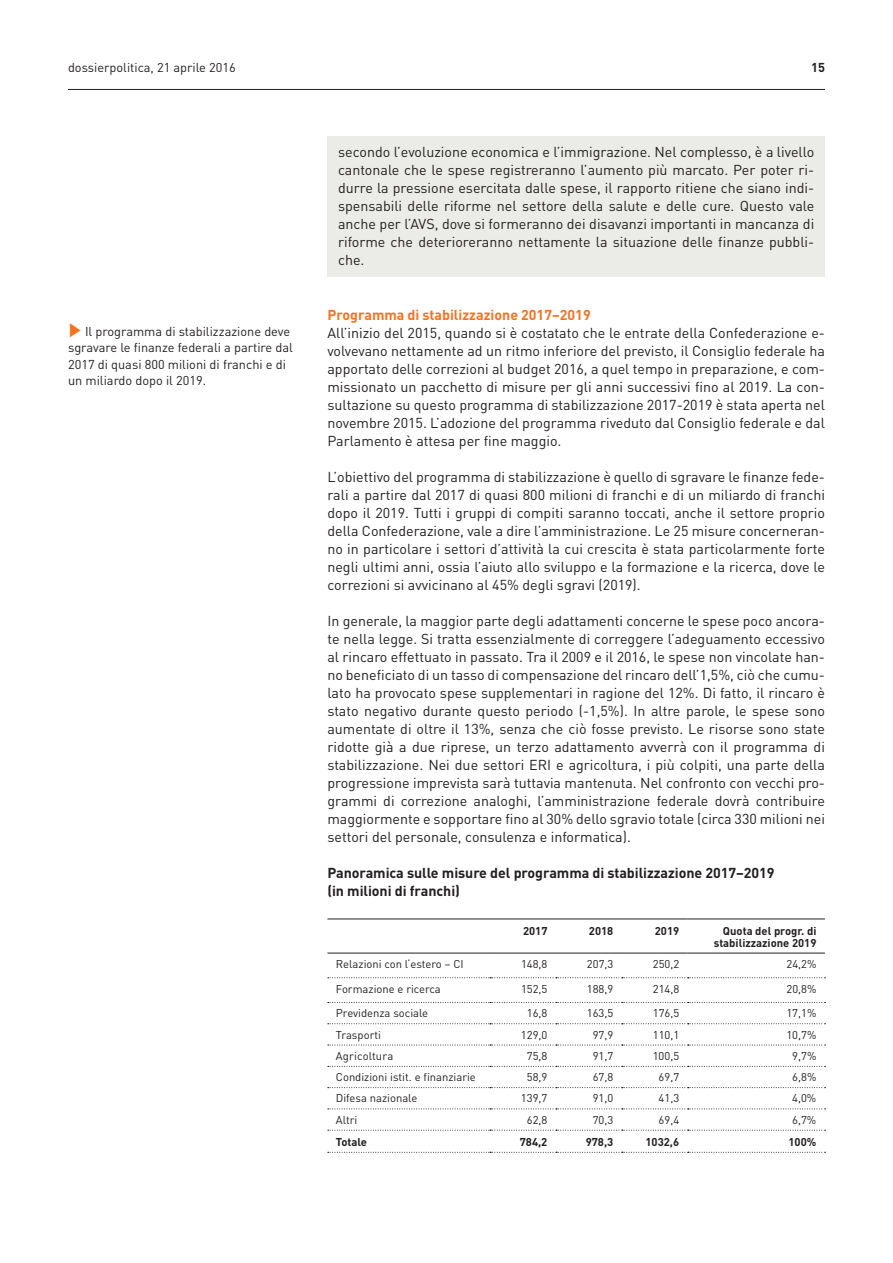
<style>
.page{position:relative;width:893px;height:1263px;background:#fff}
.page>*{position:absolute;margin:0;border:0;box-sizing:border-box;transform-origin:0 0}
.t1{font:14.25px/18px "DIN";color:#231f20;text-align:justify}
.t2{font:700 14.25px/18px "DIN";letter-spacing:-.005em;color:#231f20}
.t3{font:700 14.25px "DIN";color:#f47321}
.t4{font:12.75px/16.5px "DIN";color:#231f20}
.t5{font:700 12.75px "DIN";color:#231f20}
.t6{font:11.25px "DIN";color:#231f20}
.t7{font:700 11.25px/12px "DIN";color:#231f20;text-align:right}
.s1{color:#f47321}
</style>
<div class="page">
<hr style="left:68px;top:89px;width:757px;height:1px;background:#231f20">
<svg style="left:328px;top:1023px;width:498px;height:1px"></svg>
<svg style="left:328px;top:1045px;width:498px;height:1px"></svg>
<svg style="left:328px;top:1066px;width:498px;height:1px"></svg>
<svg style="left:328px;top:1087px;width:498px;height:1px"></svg>
<svg style="left:328px;top:1108px;width:498px;height:1px"></svg>
<svg style="left:328px;top:1130px;width:498px;height:1px"></svg>
<svg style="left:328px;top:1152px;width:498px;height:1px"></svg>
<svg style="left:328px;top:977px;width:498px;height:1px"></svg>
<hr style="left:327px;top:918px;width:163px;height:1px;background:#231f20">
<hr style="left:490px;top:918px;width:66px;height:1px;background:#231f20">
<hr style="left:556px;top:918px;width:66px;height:1px;background:#231f20">
<hr style="left:622px;top:918px;width:66px;height:1px;background:#231f20">
<hr style="left:688px;top:918px;width:137px;height:1px;background:#231f20">
<hr style="left:327px;top:953px;width:163px;height:1px;background:#231f20">
<hr style="left:490px;top:953px;width:66px;height:1px;background:#231f20">
<hr style="left:556px;top:953px;width:66px;height:1px;background:#231f20">
<hr style="left:622px;top:953px;width:66px;height:1px;background:#231f20">
<hr style="left:688px;top:953px;width:137px;height:1px;background:#231f20">
<svg style="left:328px;top:1002px;width:498px;height:1px"></svg>
<div style="left:327px;top:136px;width:498px;height:140px;background:#ebebe8"></div>
<p class="t4" style="left:68px;top:58px;width:169px">dossierpolitica, 21 aprile 2016</p>
<p class="t5" style="left:811px;top:59px;width:15px">15</p>
<p class="t4" style="left:68px;top:323px;width:226px"><span class="s1">✓</span> Il programma di stabilizzazione deve sgravare le finanze federali a partire dal 2017 di quasi 800 milioni di franchi e di un miliardo dopo il 2019.</p>
<p class="t1" style="left:338px;top:143px;width:478px">secondo l’evoluzione economica e l’immigrazione. Nel complesso, è a livello cantonale che le spese registreranno l’aumento più marcato. Per poter ri&shy;durre la pressione esercitata dalle spese, il rapporto ritiene che siano indi&shy;spensabili delle riforme nel settore della salute e delle cure. Questo vale anche per l’AVS, dove si formeranno dei disavanzi importanti in mancanza di riforme che deterioreranno nettamente la situazione delle finanze pubbli&shy;che.</p>
<p class="t3" style="left:327px;top:305px;width:265px">Programma di stabilizzazione 2017–2019</p>
<p class="t1" style="left:327px;top:323px;width:499px">All’inizio del 2015, quando si è costatato che le entrate della Confederazione e&shy;volvevano nettamente ad un ritmo inferiore del previsto, il Consiglio federale ha apportato delle correzioni al budget 2016, a quel tempo in preparazione, e com&shy;missionato un pacchetto di misure per gli anni successivi fino al 2019. La con&shy;sultazione su questo programma di stabilizzazione 2017-2019 è stata aperta nel novembre 2015. L’adozione del programma riveduto dal Consiglio federale e dal Parlamento è attesa per fine maggio.</p>
<p class="t1" style="left:327px;top:467px;width:499px">L’obiettivo del programma di stabilizzazione è quello di sgravare le finanze fede&shy;rali a partire dal 2017 di quasi 800 milioni di franchi e di un miliardo di franchi dopo il 2019. Tutti i gruppi di compiti saranno toccati, anche il settore proprio della Confederazione, vale a dire l’amministrazione. Le 25 misure concerneran&shy;no in particolare i settori d’attività la cui crescita è stata particolarmente forte negli ultimi anni, ossia l’aiuto allo sviluppo e la formazione e la ricerca, dove le correzioni si avvicinano al 45% degli sgravi (2019).</p>
<p class="t1" style="left:327px;top:611px;width:499px">In generale, la maggior parte degli adattamenti concerne le spese poco ancora&shy;te nella legge. Si tratta essenzialmente di correggere l’adeguamento eccessivo al rincaro effettuato in passato. Tra il 2009 e il 2016, le spese non vincolate han&shy;no beneficiato di un tasso di compensazione del rincaro dell’1,5%, ciò che cumu&shy;lato ha provocato spese supplementari in ragione del 12%. Di fatto, il rincaro è stato negativo durante questo periodo (-1,5%). In altre parole, le spese sono aumentate di oltre il 13%, senza che ciò fosse previsto. Le risorse sono state ridotte già a due riprese, un terzo adattamento avverrà con il programma di stabilizzazione. Nei due settori ERI e agricoltura, i più colpiti, una parte della progressione imprevista sarà tuttavia mantenuta. Nel confronto con vecchi pro&shy;grammi di correzione analoghi, l’amministrazione federale dovrà contribuire maggiormente e sopportare fino al 30% dello sgravio totale (circa 330 milioni nei settori del personale, consulenza e informatica).</p>
<p class="t2" style="left:327px;top:863px;width:449px">Panoramica sulle misure del programma di stabilizzazione 2017–2019 (in milioni di franchi)</p>
<p class="t7" style="left:523px;top:924px;width:26px">2017</p>
<p class="t7" style="left:589px;top:924px;width:26px">2018</p>
<p class="t7" style="left:655px;top:924px;width:26px">2019</p>
<p class="t7" style="left:714px;top:924px;width:104px">Quota del progr. di stabilizzazione 2019</p>
<p class="t6" style="left:336px;top:957px;width:129px">Relazioni con l‘estero – CI</p>
<p class="t6" style="left:521px;top:957px;width:28px">148,8</p>
<p class="t6" style="left:587px;top:957px;width:28px">207,3</p>
<p class="t6" style="left:653px;top:957px;width:28px">250,2</p>
<p class="t6" style="left:786px;top:957px;width:31px">24,2%</p>
<p class="t6" style="left:336px;top:981px;width:106px">Formazione e ricerca</p>
<p class="t6" style="left:521px;top:981px;width:28px">152,5</p>
<p class="t6" style="left:587px;top:981px;width:28px">188,9</p>
<p class="t6" style="left:653px;top:981px;width:28px">214,8</p>
<p class="t6" style="left:786px;top:981px;width:31px">20,8%</p>
<p class="t6" style="left:336px;top:1006px;width:94px">Previdenza sociale</p>
<p class="t6" style="left:527px;top:1006px;width:22px">16,8</p>
<p class="t6" style="left:587px;top:1006px;width:28px">163,5</p>
<p class="t6" style="left:653px;top:1006px;width:28px">176,5</p>
<p class="t6" style="left:786px;top:1006px;width:31px">17,1%</p>
<p class="t6" style="left:336px;top:1027px;width:47px">Trasporti</p>
<p class="t6" style="left:521px;top:1027px;width:28px">129,0</p>
<p class="t6" style="left:593px;top:1027px;width:22px">97,9</p>
<p class="t6" style="left:653px;top:1027px;width:28px">110,1</p>
<p class="t6" style="left:786px;top:1027px;width:31px">10,7%</p>
<p class="t6" style="left:336px;top:1049px;width:59px">Agricoltura</p>
<p class="t6" style="left:527px;top:1049px;width:22px">75,8</p>
<p class="t6" style="left:593px;top:1049px;width:22px">91,7</p>
<p class="t6" style="left:653px;top:1049px;width:28px">100,5</p>
<p class="t6" style="left:792px;top:1049px;width:26px">9,7%</p>
<p class="t6" style="left:336px;top:1070px;width:142px">Condizioni istit. e finanziarie</p>
<p class="t6" style="left:527px;top:1070px;width:22px">58,9</p>
<p class="t6" style="left:593px;top:1070px;width:22px">67,8</p>
<p class="t6" style="left:659px;top:1070px;width:22px">69,7</p>
<p class="t6" style="left:792px;top:1070px;width:26px">6,8%</p>
<p class="t6" style="left:336px;top:1091px;width:83px">Difesa nazionale</p>
<p class="t6" style="left:521px;top:1091px;width:28px">139,7</p>
<p class="t6" style="left:593px;top:1091px;width:22px">91,0</p>
<p class="t6" style="left:659px;top:1091px;width:22px">41,3</p>
<p class="t6" style="left:792px;top:1091px;width:26px">4,0%</p>
<p class="t6" style="left:336px;top:1113px;width:23px">Altri</p>
<p class="t6" style="left:527px;top:1113px;width:22px">62,8</p>
<p class="t6" style="left:593px;top:1113px;width:22px">70,3</p>
<p class="t6" style="left:659px;top:1113px;width:22px">69,4</p>
<p class="t6" style="left:792px;top:1113px;width:26px">6,7%</p>
<p class="t7" style="left:336px;top:1135px;width:33px">Totale</p>
<p class="t7" style="left:520px;top:1135px;width:29px">784,2</p>
<p class="t7" style="left:586px;top:1135px;width:29px">978,3</p>
<p class="t7" style="left:645px;top:1135px;width:35px">1032,6</p>
<p class="t7" style="left:788px;top:1135px;width:29px">100%</p>
</div>
